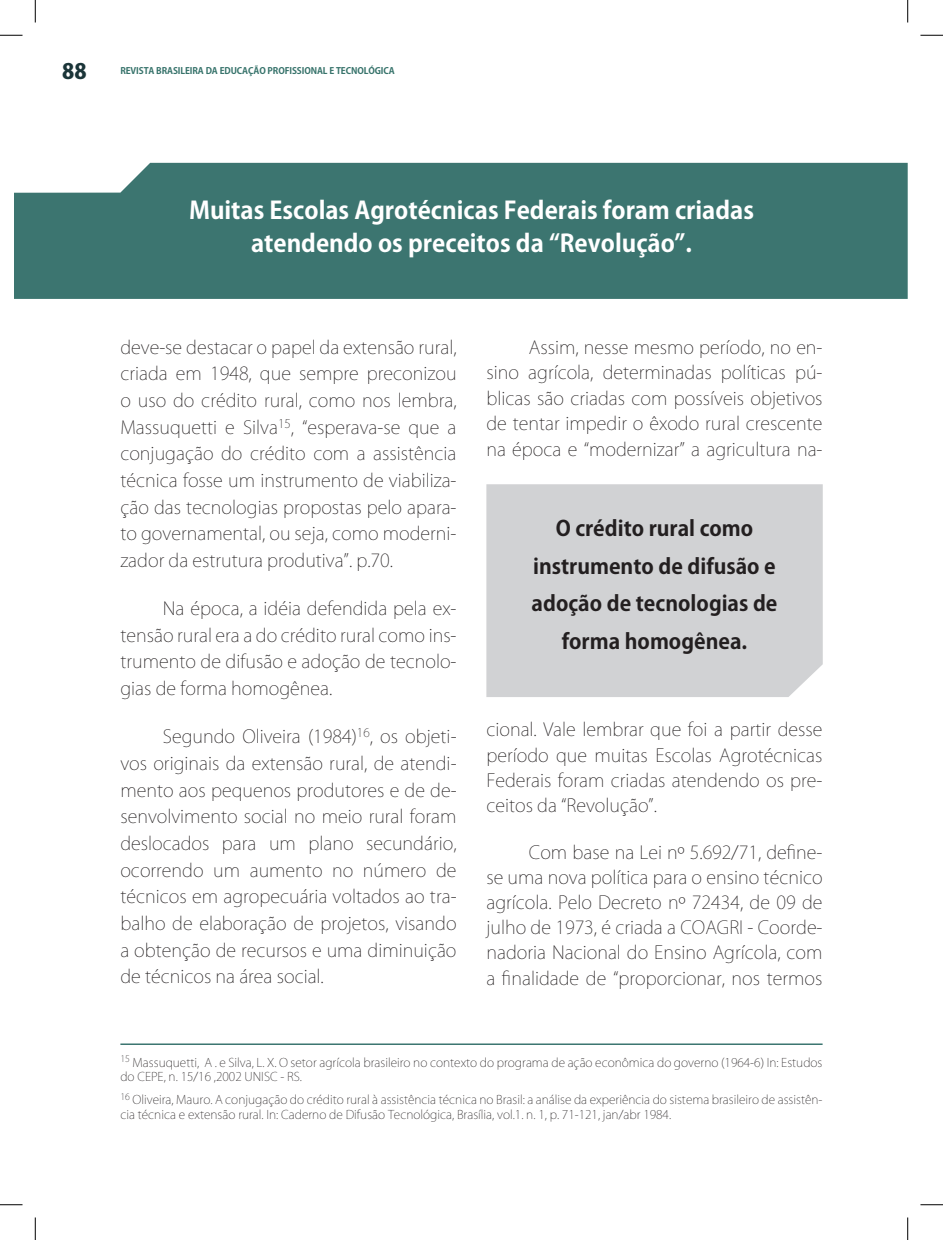
<style>
.page{position:relative;width:943px;height:1240px;background:#fff}
.page>*{position:absolute;margin:0;border:0;box-sizing:border-box;transform-origin:0 0}
.t1{font:700 24px/33px "Koz Go Pro";color:#fff;text-align:center}
.t2{font:700 21px/37.5px "Koz Go Pro";color:#231f20;text-align:center}
.t3{font:800 21px "Koz Go Pro";color:#1b3539}
.t4{font:200 18px/26.7px "Koz Go Pro";color:#231f20;text-align:justify}
.t5{font:200 12px/14.4px "Koz Go Pro";color:#231f20}
.t6{font:700 9px "Koz Go Pro";letter-spacing:-.01em;color:#37736b}
</style>
<div class="page">
<div style="left:14px;top:163px;width:893px;height:136px;background:#3c7570"></div>
<hr style="left:120px;top:1043px;width:702px;height:2px;background:#3c7570">
<div style="left:486px;top:484px;width:336px;height:213px;background:#d1d2d4"></div>
<svg style="left:0;top:34px;width:22px;height:1px"></svg>
<svg style="left:920px;top:34px;width:22px;height:1px"></svg>
<svg style="left:34px;top:0;width:1px;height:22px"></svg>
<svg style="left:34px;top:1217px;width:1px;height:23px"></svg>
<svg style="left:908px;top:0;width:1px;height:22px"></svg>
<svg style="left:908px;top:1217px;width:1px;height:23px"></svg>
<svg style="left:0;top:35px;width:22px;height:1px"></svg>
<svg style="left:920px;top:35px;width:22px;height:1px"></svg>
<svg style="left:0;top:1204px;width:22px;height:1px"></svg>
<svg style="left:920px;top:1204px;width:22px;height:1px"></svg>
<svg style="left:35px;top:0;width:1px;height:22px"></svg>
<svg style="left:35px;top:1217px;width:1px;height:23px"></svg>
<svg style="left:907px;top:0;width:1px;height:22px"></svg>
<svg style="left:907px;top:1217px;width:1px;height:23px"></svg>
<p class="t3" style="left:62px;top:58px;width:26px">88</p>
<p class="t6" style="left:120px;top:65px;width:276px">REVISTA BRASILEIRA DA EDUCAÇÃO PROFISSIONAL E TECNOLÓGICA</p>
<h1 class="t1" style="left:189px;top:195px;width:566px">Muitas Escolas Agrotécnicas Federais foram criadas atendendo os preceitos da “Revolução”.</h1>
<p class="t4" style="left:120px;top:334px;width:337px">deve-se destacar o papel da extensão rural, criada em 1948, que sempre preconizou o uso do crédito rural, como nos lembra, Massuquetti e Silva<sup>15</sup>, “esperava-se que a conjugação do crédito com a assistência técnica fosse um instrumento de viabiliza&shy;ção das tecnologias propostas pelo apara&shy;to governamental, ou seja, como moderni&shy;zador da estrutura produtiva”. p.70.</p>
<p class="t4" style="left:120px;top:595px;width:337px;text-indent:43px">Na época, a idéia defendida pela ex&shy;tensão rural era a do crédito rural como ins&shy;trumento de difusão e adoção de tecnolo&shy;gias de forma homogênea.</p>
<p class="t4" style="left:120px;top:723px;width:337px;text-indent:43px">Segundo Oliveira (1984)<sup>16</sup>, os objeti&shy;vos originais da extensão rural, de atendi&shy;mento aos pequenos produtores e de de&shy;senvolvimento social no meio rural foram deslocados para um plano secundário, ocorrendo um aumento no número de técnicos em agropecuária voltados ao tra&shy;balho de elaboração de projetos, visando a obtenção de recursos e uma diminuição de técnicos na área social.</p>
<p class="t4" style="left:486px;top:334px;width:337px;line-height:25.5px;text-indent:43px">Assim, nesse mesmo período, no en&shy;sino agrícola, determinadas políticas pú&shy;blicas são criadas com possíveis objetivos de tentar impedir o êxodo rural crescente na época e “modernizar” a agricultura na-</p>
<p class="t2" style="left:531px;top:511px;width:247px">O crédito rural como instrumento de difusão e adoção de tecnologias de forma homogênea.</p>
<p class="t4" style="left:486px;top:717px;width:337px;line-height:25.3px">cional. Vale lembrar que foi a partir desse período que muitas Escolas Agrotécnicas Federais foram criadas atendendo os pre&shy;ceitos da “Revolução”.</p>
<p class="t4" style="left:486px;top:839px;width:337px;line-height:25.2px;text-indent:43px">Com base na Lei nº 5.692/71, define&shy;se uma nova política para o ensino técnico agrícola. Pelo Decreto nº 72434, de 09 de julho de 1973, é criada a COAGRI - Coorde&shy;nadoria Nacional do Ensino Agrícola, com a finalidade de “proporcionar, nos termos</p>
<p class="t5" style="left:120px;top:1055px;width:703px"><sup>15</sup> Massuquetti, A . e Silva, L. X. O setor agrícola brasileiro no contexto do programa de ação econômica do governo (1964-6) In: Estudos do CEPE, n. 15/16 ,2002 UNISC - RS.</p>
<p class="t5" style="left:120px;top:1092px;width:703px"><sup>16</sup> Oliveira, Mauro. A conjugação do crédito rural à assistência técnica no Brasil: a análise da experiência do sistema brasileiro de assistên&shy;cia técnica e extensão rural. In: Caderno de Difusão Tecnológica, Brasília, vol.1. n. 1, p. 71-121, jan/abr 1984.</p>
</div>
